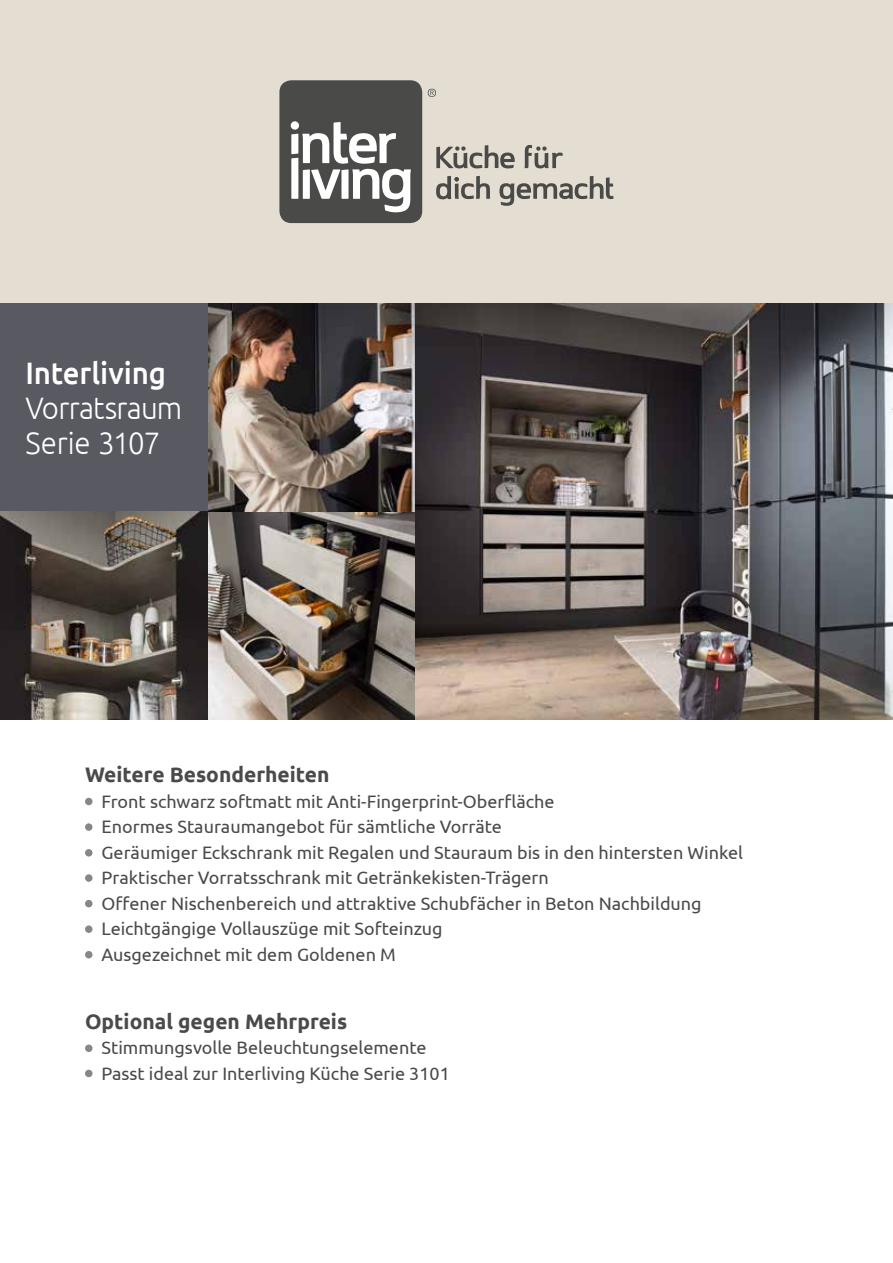
<style>
.page{position:relative;width:893px;height:1263px;background:#fff}
.page>*{position:absolute;margin:0;border:0;box-sizing:border-box;transform-origin:0 0}
.t1{font:300 31.05px/35.1px "Ubuntu";letter-spacing:-.025em;color:#fff;scale:.95 1}
.t2{font:500 31.05px "Ubuntu";letter-spacing:-.005em;color:#fff;scale:.95 1}
.t3{font:700 21px "Ubuntu";color:#4a4a49}
.t4{font:18px/25.5px "Ubuntu";color:#4a4a49}
</style>
<div class="page">
<div style="left:0;top:0;width:893px;height:719px;background:#e4ddd1"></div>
<img style="left:208px;top:303px;width:685px;height:416px">
<img style="left:208px;top:303px;width:208px;height:208px">
<img style="left:0;top:511px;width:208px;height:208px">
<div style="left:0;top:303px;width:208px;height:208px;background:#585961"></div>
<div style="left:85px;top:798px;width:8px;height:7px;background:#878787;border-radius:50%"></div>
<div style="left:85px;top:823px;width:8px;height:8px;background:#878787;border-radius:50%"></div>
<div style="left:85px;top:849px;width:8px;height:7px;background:#878787;border-radius:50%"></div>
<div style="left:85px;top:874px;width:8px;height:8px;background:#878787;border-radius:50%"></div>
<div style="left:85px;top:900px;width:8px;height:7px;background:#878787;border-radius:50%"></div>
<div style="left:85px;top:925px;width:8px;height:8px;background:#878787;border-radius:50%"></div>
<div style="left:85px;top:951px;width:8px;height:7px;background:#878787;border-radius:50%"></div>
<div style="left:85px;top:1044px;width:8px;height:8px;background:#878787;border-radius:50%"></div>
<div style="left:85px;top:1070px;width:8px;height:7px;background:#878787;border-radius:50%"></div>
<div style="left:279px;top:80px;width:143px;height:143px;background:#4a4a49;border-radius:12px"></div>
<svg style="left:291px;top:121px;width:120px;height:91px"></svg>
<svg style="left:428px;top:89px;width:8px;height:8px"></svg>
<svg style="left:436px;top:145px;width:177px;height:61px"></svg>
<h1 class="t2" style="left:25px;top:354px;width:150px">Interliving</h1>
<h1 class="t1" style="left:25px;top:390px;width:167px">Vorratsraum<br>Serie 3107</h1>
<p class="t3" style="left:85px;top:762px;width:246px">Weitere Besonderheiten</p>
<p class="t4" style="left:102px;top:788px;width:643px">Front schwarz softmatt mit Anti-Fingerprint-Oberfläche<br>Enormes Stauraumangebot für sämtliche Vorräte<br>Geräumiger Eckschrank mit Regalen und Stauraum bis in den hintersten Winkel Praktischer Vorratsschrank mit Getränkekisten-Trägern<br>Offener Nischenbereich und attraktive Schubfächer in Beton Nachbildung Leichtgängige Vollauszüge mit Softeinzug<br>Ausgezeichnet mit dem Goldenen M</p>
<p class="t3" style="left:85px;top:1008px;width:264px">Optional gegen Mehrpreis</p>
<p class="t4" style="left:102px;top:1034px;width:350px">Stimmungsvolle Beleuchtungselemente<br>Passt ideal zur Interliving Küche Serie 3101</p>
</div>
